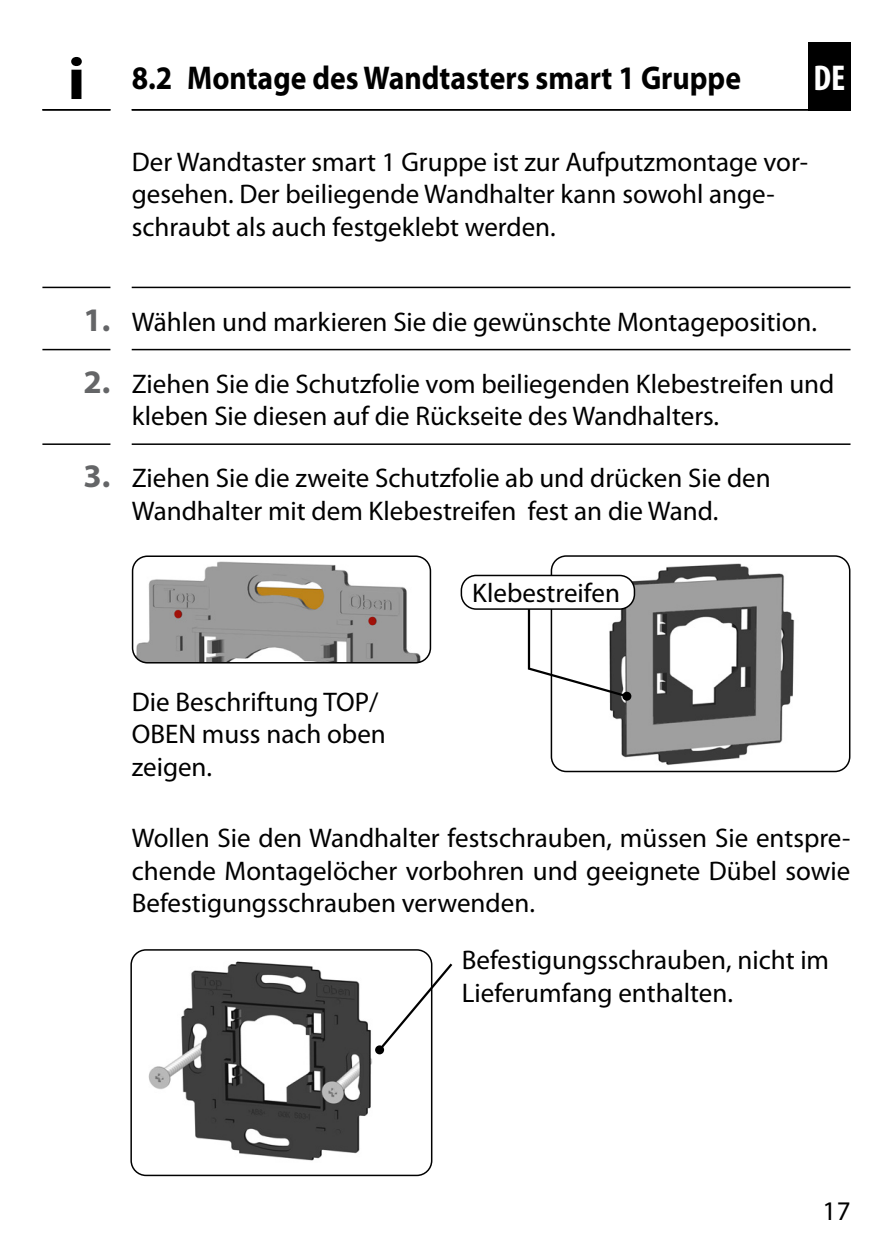
<style>
.page{position:relative;width:893px;height:1259px;background:#fff}
.page>*{position:absolute;margin:0;border:0;box-sizing:border-box;transform-origin:0 0}
.INFO-Icon{font:700 60px "Myriad Pro";color:#000;scale:1.1 1}
.t1{font:700 condensed 36px "Myriad Pro";color:#fff}
.t2{font:700 33px "Myriad Pro";color:#000;scale:.9 1}
.Fließtext_nach_Handl{font:27px/32.4px "Myriad Pro";color:#000}
.Fließtext_-_DE{font:27px/32.4px "Myriad Pro";color:#000}
.s1{font-weight:700;font-size:33px;color:#646567}
</style>
<div class="page">
<div style="left:808px;top:42px;width:42px;height:69px;background:#000"></div>
<hr style="left:132px;top:109px;width:718px;height:2px;background:#000">
<hr style="left:42px;top:109px;width:68px;height:2px;background:#000">
<svg style="left:42px;top:287px;width:808px;height:1px"></svg>
<svg style="left:42px;top:349px;width:808px;height:1px"></svg>
<svg style="left:42px;top:443px;width:808px;height:2px;background:#444"></svg>
<img style="left:551px;top:557px;width:299px;height:214px">
<div style="left:551px;top:555px;width:299px;height:217px;border:2px solid #000;border-radius:15px"></div>
<img style="left:133px;top:951px;width:299px;height:224px">
<div style="left:130px;top:949px;width:302px;height:227px;border:2px solid #000;border-radius:15px"></div>
<svg style="left:527px;top:605px;width:103px;height:94px"></svg>
<div style="left:622px;top:692px;width:9px;height:9px;background:#000;border-radius:50%"></div>
<svg style="left:376px;top:961px;width:77px;height:92px"></svg>
<div style="left:375px;top:1045px;width:9px;height:9px;background:#000;border-radius:50%"></div>
<img style="left:133px;top:558px;width:297px;height:105px">
<div style="left:132px;top:555px;width:299px;height:108px;border:2px solid #000;border-radius:15px"></div>
<div style="left:461px;top:575px;width:173px;height:34px;background:#fff;border-radius:15px"></div>
<div style="left:461px;top:575px;width:174px;height:35px;border:2px solid #000;border-radius:15px"></div>
<p class="INFO-Icon" style="left:67px;top:45px;width:18px">i</p>
<p class="t2" style="left:132px;top:59px;width:678px">8.2 Montage des Wandtasters smart 1 Gruppe</p>
<h2 class="t1" style="left:813px;top:58px;width:33px">DE</h2>
<p class="Fließtext_-_DE" style="left:132px;top:146px;width:678px">Der Wandtaster smart 1 Gruppe ist zur Aufputzmontage vor&shy;gesehen. Der beiliegende Wandhalter kann sowohl ange&shy;schraubt als auch festgeklebt werden.</p>
<p class="Fließtext_nach_Handl" style="left:84px;top:306px;width:735px"><span class="s1">1.</span> Wählen und markieren Sie die gewünschte Montageposition.</p>
<p class="Fließtext_nach_Handl" style="left:132px;top:368px;width:704px;text-indent:-48px"><span class="s1">2.</span> Ziehen Sie die Schutzfolie vom beiliegenden Klebestreifen und kleben Sie diesen auf die Rückseite des Wandhalters.</p>
<p class="Fließtext_nach_Handl" style="left:84px;top:463px;width:689px;text-align:center"><span class="s1">3.</span> Ziehen Sie die zweite Schutzfolie ab und drücken Sie den<br>Wandhalter mit dem Klebestreifen fest an die Wand.</p>
<p class="Fließtext_-_DE" style="left:132px;top:686px;width:256px">Die Beschriftung TOP/<br>OBEN muss nach oben zeigen.</p>
<p class="Fließtext_-_DE" style="left:472px;top:577px;width:149px">Klebestreifen</p>
<p class="Fließtext_nach_Handl" style="left:132px;top:822px;width:720px;text-align:justify">Wollen Sie den Wandhalter festschrauben, müssen Sie entspre&shy;chende Montagelöcher vorbohren und geeignete Dübel sowie Befestigungsschrauben verwenden.</p>
<p class="Fließtext_-_DE" style="left:462px;top:944px;width:369px">Befestigungsschrauben, nicht im<br>Lieferumfang enthalten.</p>
<p class="Fließtext_nach_Handl" style="left:822px;top:1195px;width:29px">17</p>
</div>
